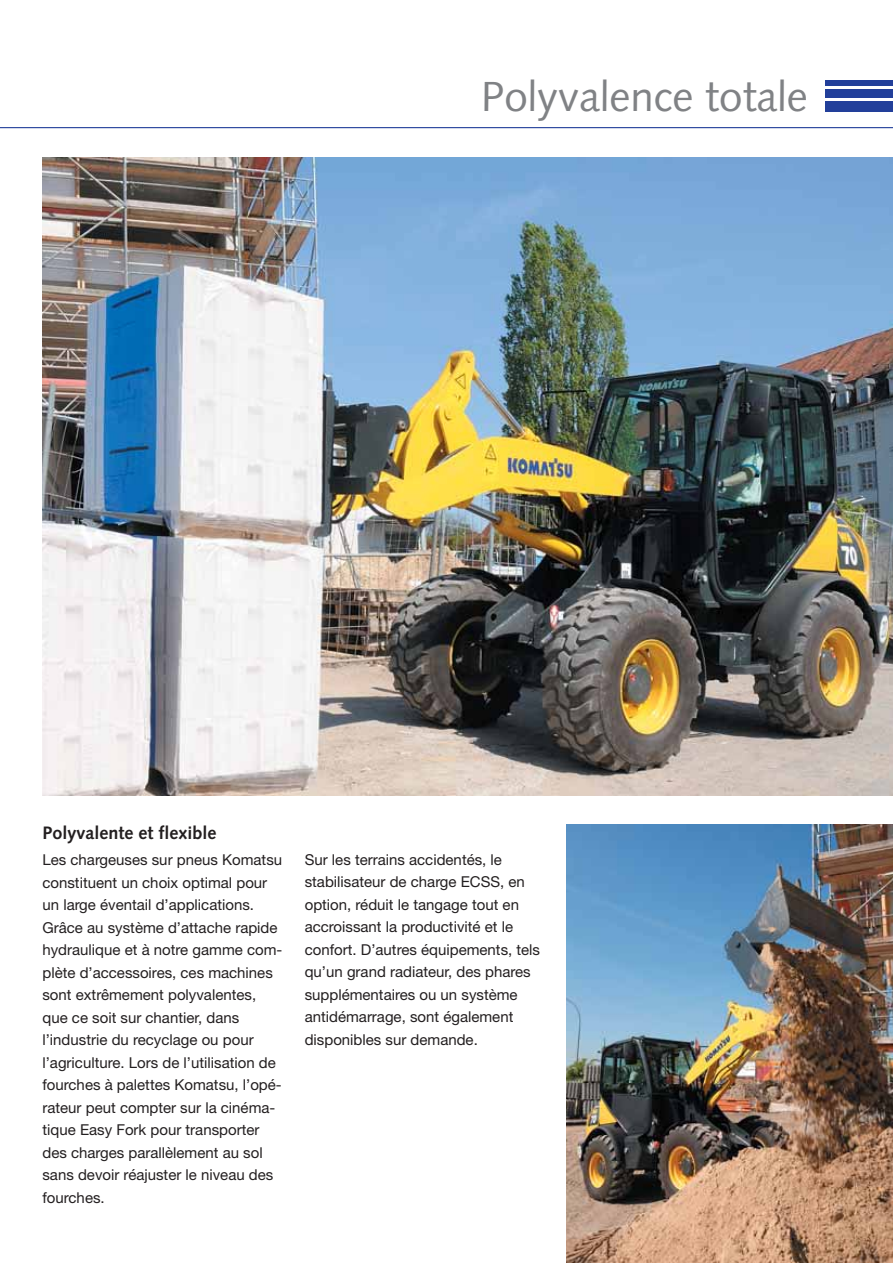
<style>
.page{position:relative;width:893px;height:1263px;background:#fff}
.page>*{position:absolute;margin:0;border:0;box-sizing:border-box;transform-origin:0 0}
.t1{font:42px "Syntax LTCE";color:#808285}
.t2{font:700 18px "Syntax LTCE";color:#231f20}
.t3{font:15px/22.5px "Helvetica Neue LT Pro";color:#231f20}
</style>
<div class="page">
<hr style="left:0;top:127px;width:893px;height:1px;background:#223f9a">
<div style="left:825px;top:101px;width:68px;height:10px;background:#223f9a"></div>
<div style="left:825px;top:89px;width:68px;height:8px;background:#223f9a"></div>
<div style="left:825px;top:80px;width:68px;height:5px;background:#223f9a"></div>
<img style="left:42px;top:157px;width:851px;height:638px">
<img style="left:567px;top:825px;width:326px;height:438px">
<h1 class="t1" style="left:481px;top:77px;width:328px">Polyvalence totale</h1>
<p class="t2" style="left:42px;top:824px;width:176px">Polyvalente et flexible</p>
<p class="t3" style="left:42px;top:851px;width:241px">Les chargeuses sur pneus Komatsu constituent un choix optimal pour un large éventail d’applications.<br>Grâce au système d’attache rapide hydraulique et à notre gamme com&shy;plète d’accessoires, ces machines sont extrêmement polyvalentes, que ce soit sur chantier, dans l’industrie du recyclage ou pour l’agriculture. Lors de l’utilisation de fourches à palettes Komatsu, l’opé&shy;rateur peut compter sur la cinéma&shy;tique Easy Fork pour transporter des charges parallèlement au sol sans devoir réajuster le niveau des fourches.</p>
<p class="t3" style="left:305px;top:850px;width:237px">Sur les terrains accidentés, le stabilisateur de charge ECSS, en option, réduit le tangage tout en accroissant la productivité et le confort. D’autres équipements, tels qu’un grand radiateur, des phares supplémentaires ou un système antidémarrage, sont également disponibles sur demande.</p>
</div>
